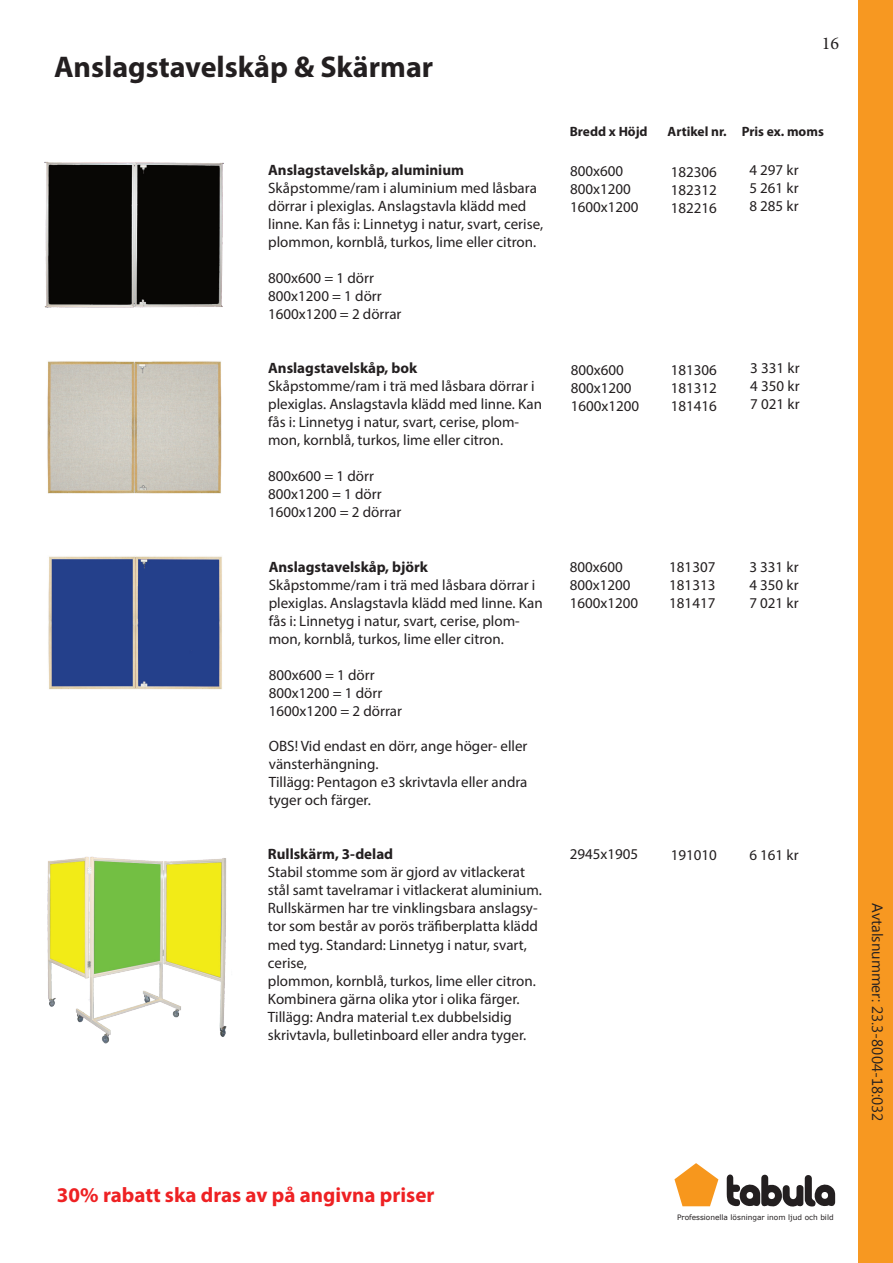
<style>
.page{position:relative;width:893px;height:1263px;background:#fff}
.page>*{position:absolute;margin:0;border:0;box-sizing:border-box;transform-origin:0 0}
.t1{font:700 30px "Myriad Pro";color:#231f20}
.t2{font:700 21px "Myriad Pro";color:#ee2123}
.t3{font:18px "Minion Pro";color:#231f20}
.t4{font:15px/18px "Myriad Pro";color:#231f20}
.t5{font:700 15px "Myriad Pro";color:#231f20}
.t6{font:15px "Myanmar Text";color:#231f20}
.t7{font:700 13.5px "Myriad Pro";color:#231f20}
.t8{font:7.35px "Verdana";color:#231f20}
</style>
<div class="page">
<div style="left:859px;top:0;width:34px;height:1263px;background:#f79821"></div>
<svg style="left:674px;top:1163px;width:44px;height:43px"></svg>
<svg style="left:727px;top:1174px;width:108px;height:33px"></svg>
<img style="left:44px;top:161px;width:180px;height:147px">
<img style="left:47px;top:361px;width:175px;height:133px">
<img style="left:48px;top:556px;width:174px;height:134px">
<img style="left:47px;top:856px;width:180px;height:188px">
<h1 class="t1" style="left:54px;top:47px;width:381px">Anslagstavelskåp &amp; Skärmar</h1>
<p class="t5" style="left:268px;top:161px;width:197px">Anslagstavelskåp, aluminium</p>
<p class="t4" style="left:268px;top:179px;width:276px">Skåpstomme/ram i aluminium med låsbara dörrar i plexiglas. Anslagstavla klädd med linne. Kan fås i: Linnetyg i natur, svart, cerise, plommon, kornblå, turkos, lime eller citron.</p>
<p class="t4" style="left:268px;top:269px;width:135px">800x600 = 1 dörr<br>800x1200 = 1 dörr<br>1600x1200 = 2 dörrar</p>
<p class="t5" style="left:268px;top:359px;width:151px">Anslagstavelskåp, bok</p>
<p class="t4" style="left:268px;top:377px;width:276px">Skåpstomme/ram i trä med låsbara dörrar i plexiglas. Anslagstavla klädd med linne. Kan fås i: Linnetyg i natur, svart, cerise, plom&shy;mon, kornblå, turkos, lime eller citron.</p>
<p class="t4" style="left:268px;top:467px;width:135px">800x600 = 1 dörr<br>800x1200 = 1 dörr<br>1600x1200 = 2 dörrar</p>
<p class="t5" style="left:269px;top:557px;width:161px">Anslagstavelskåp, björk</p>
<p class="t4" style="left:269px;top:575px;width:276px">Skåpstomme/ram i trä med låsbara dörrar i plexiglas. Anslagstavla klädd med linne. Kan fås i: Linnetyg i natur, svart, cerise, plom&shy;mon, kornblå, turkos, lime eller citron.</p>
<p class="t4" style="left:269px;top:665px;width:135px">800x600 = 1 dörr<br>800x1200 = 1 dörr<br>1600x1200 = 2 dörrar</p>
<p class="t4" style="left:269px;top:737px;width:260px">OBS! Vid endast en dörr, ange höger- eller vänsterhängning.<br>Tillägg: Pentagon e3 skrivtavla eller andra tyger och färger.</p>
<p class="t5" style="left:268px;top:845px;width:127px">Rullskärm, 3-delad</p>
<p class="t4" style="left:268px;top:863px;width:276px">Stabil stomme som är gjord av vitlackerat stål samt tavelramar i vitlackerat aluminium.<br>Rullskärmen har tre vinklingsbara anslagsy&shy;tor som består av porös träfiberplatta klädd med tyg. Standard: Linnetyg i natur, svart, cerise,<br>plommon, kornblå, turkos, lime eller citron.<br>Kombinera gärna olika ytor i olika färger.<br>Tillägg: Andra material t.ex dubbelsidig skrivtavla, bulletinboard eller andra tyger.</p>
<p class="t3" style="left:822px;top:31px;width:19px">16</p>
<p class="t7" style="left:570px;top:123px;width:79px">Bredd x Höjd</p>
<p class="t7" style="left:668px;top:123px;width:158px">Artikel nr. Pris ex. moms</p>
<p class="t4" style="left:671px;top:162px;width:48px;text-align:justify">182306<br>182312<br>182216</p>
<p class="t4" style="left:749px;top:161px;width:51px;text-align:justify">4 297 kr 5 261 kr 8 285 kr</p>
<p class="t4" style="left:570px;top:162px;width:70px">800x600<br>800x1200<br>1600x1200</p>
<p class="t4" style="left:571px;top:361px;width:70px">800x600<br>800x1200<br>1600x1200</p>
<p class="t4" style="left:671px;top:360px;width:48px;text-align:justify">181306<br>181312<br>181416</p>
<p class="t4" style="left:750px;top:359px;width:51px;text-align:justify">3 331 kr 4 350 kr 7 021 kr</p>
<p class="t4" style="left:570px;top:558px;width:70px">800x600<br>800x1200<br>1600x1200</p>
<p class="t4" style="left:669px;top:558px;width:48px;text-align:justify">181307<br>181313<br>181417</p>
<p class="t4" style="left:749px;top:558px;width:51px;text-align:justify">3 331 kr 4 350 kr 7 021 kr</p>
<p class="t4" style="left:570px;top:845px;width:70px">2945x1905</p>
<p class="t4" style="left:671px;top:845px;width:48px">191010</p>
<p class="t4" style="left:749px;top:845px;width:51px">6 161 kr</p>
<h2 class="t2" style="left:57px;top:1181px;width:379px">30% rabatt ska dras av på angivna priser</h2>
<p class="t8" style="left:677px;top:1213px;width:158px">Professionella lösningar inom ljud och bild</p>
<p class="t6" style="left:886px;top:903px;width:220px;rotate:90deg">Avtalsnummer: 23.3-8004-18:032</p>
</div>
